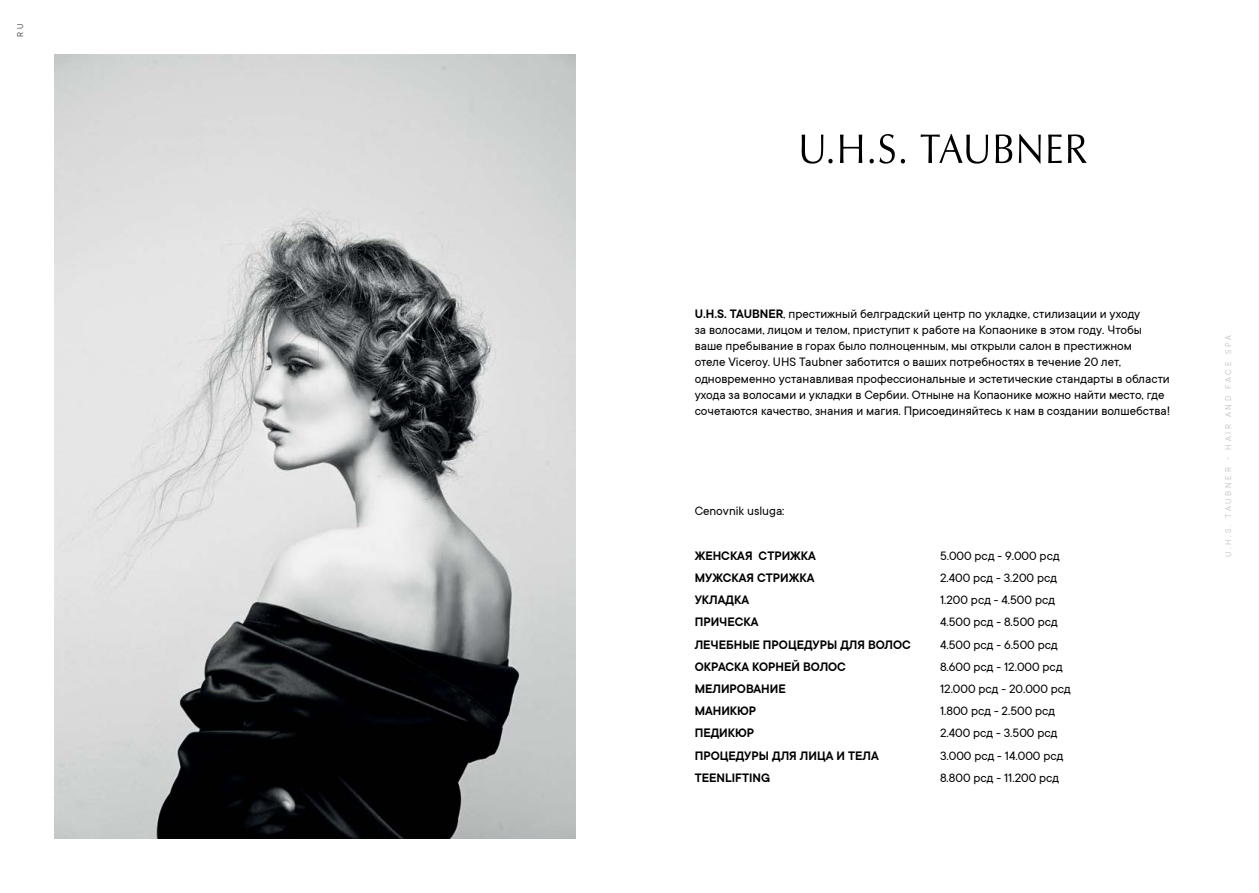
<style>
.page{position:relative;width:1259px;height:893px;background:#fff}
.page>*{position:absolute;margin:0;border:0;box-sizing:border-box;transform-origin:0 0}
.t1{font:13.5px/22.2px "TT Commons";color:#000}
.t2{font:600 13.5px/22.2px "TT Commons";color:#000}
.t3{font:300 9px "TT Commons";letter-spacing:.3em;color:#afb1b4}
.t4{font:300 9px "TT Commons";color:#000}
.s1{font-weight:600}
</style>
<div class="page">
<img style="left:54px;top:54px;width:521px;height:785px">
<svg style="left:1018px;top:134px;width:22px;height:30px"></svg>
<svg style="left:995px;top:134px;width:17px;height:29px"></svg>
<svg style="left:1068px;top:134px;width:18px;height:29px"></svg>
<svg style="left:840px;top:135px;width:22px;height:28px"></svg>
<svg style="left:920px;top:134px;width:68px;height:30px"></svg>
<svg style="left:1048px;top:135px;width:13px;height:28px"></svg>
<svg style="left:801px;top:135px;width:31px;height:29px"></svg>
<svg style="left:869px;top:134px;width:25px;height:30px"></svg>
<svg style="left:900px;top:159px;width:5px;height:5px"></svg>
<p class="t4" style="left:16px;top:37px;width:15px;rotate:-90deg">R U</p>
<p class="t1" style="left:694px;top:306px;width:477px;line-height:16.2px"><span class="s1">U.H.S. TAUBNER</span>, престижный белградский центр по укладке, стилизации и уходу<br>за волосами, лицом и телом, приступит к работе на Копаонике в этом году. Чтобы ваше пребывание в горах было полноценным, мы открыли салон в престижном<br>отеле Viceroy. UHS Taubner заботится о ваших потребностях в течение 20 лет, одновременно устанавливая профессиональные и эстетические стандарты в области ухода за волосами и укладки в Сербии. Отныне на Копаонике можно найти место, где сочетаются качество, знания и магия. Присоединяйтесь к нам в создании волшебства!</p>
<p class="t1" style="left:694px;top:500px;width:91px">Cenovnik usluga:</p>
<p class="t2" style="left:694px;top:545px;width:218px">ЖЕНСКАЯ СТРИЖКА<br>МУЖСКАЯ СТРИЖКА<br>УКЛАДКА<br>ПРИЧЕСКА<br>ЛЕЧЕБНЫЕ ПРОЦЕДУРЫ ДЛЯ ВОЛОС<br>ОКРАСКА КОРНЕЙ ВОЛОС<br>МЕЛИРОВАНИЕ<br>МАНИКЮР<br>ПЕДИКЮР<br>ПРОЦЕДУРЫ ДЛЯ ЛИЦА И ТЕЛА<br>TEENLIFTING</p>
<p class="t1" style="left:940px;top:545px;width:132px">5.000 рсд - 9.000 рсд<br>2.400 рсд - 3.200 рсд<br>1.200 рсд - 4.500 рсд<br>4.500 рсд - 8.500 рсд<br>4.500 рсд - 6.500 рсд<br>8.600 рсд - 12.000 рсд<br>12.000 рсд - 20.000 рсд<br>1.800 рсд - 2.500 рсд<br>2.400 рсд - 3.500 рсд<br>3.000 рсд - 14.000 рсд<br>8.800 рсд - 11.200 рсд</p>
<p class="t3" style="left:1223px;top:557px;width:223px;rotate:-90deg">U.H.S. TAUBNER - HAIR AND FACE SPA</p>
</div>
